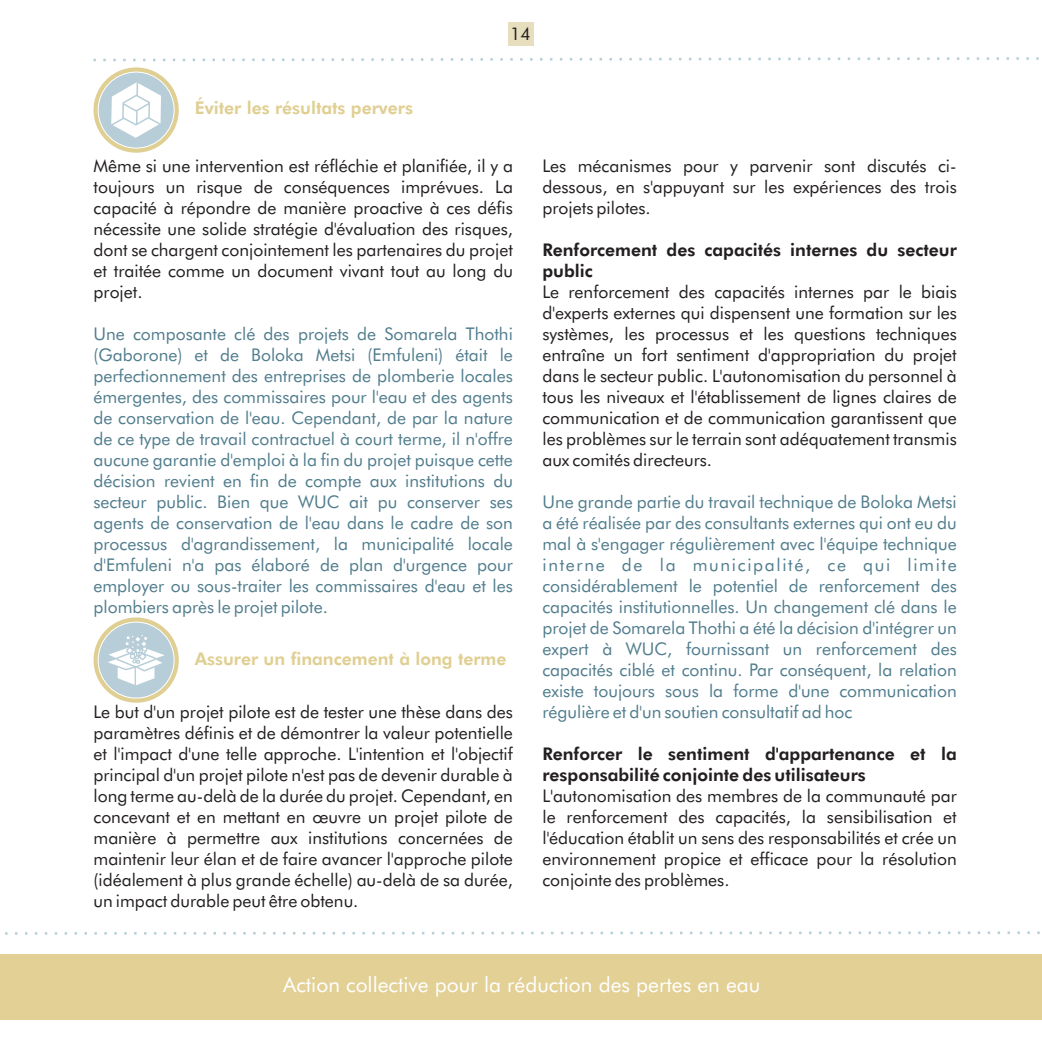
<style>
.page{position:relative;width:1042px;height:1042px;background:#fff}
.page>*{position:absolute;margin:0;border:0;box-sizing:border-box;transform-origin:0 0}
.t1{font:21px "Futura BT";color:#fff}
.t2{font:17.5px/21px "Futura BT";color:#231f20;text-align:justify}
.t3{font:17.5px/21px "Futura BT";color:#517d8d;text-align:justify}
.t4{font:800 17.5px/21px "Futura BT";color:#231f20}
.t5{font:800 17.5px "Futura BT";color:#e0cf92}
</style>
<div class="page">
<div style="left:508px;top:22px;width:26px;height:23px;background:#e7debe"></div>
<div style="left:0;top:954px;width:1042px;height:65px;background:#e2d095"></div>
<svg style="left:93px;top:57px;width:946px;height:5px"></svg>
<svg style="left:5px;top:931px;width:1035px;height:4px"></svg>
<svg style="left:93px;top:67px;width:86px;height:86px"></svg>
<div style="left:98px;top:72px;width:77px;height:77px;background:#b7ced8;border:1px solid #fff;border-radius:50%"></div>
<svg style="left:111px;top:82px;width:50px;height:56px"></svg>
<svg style="left:93px;top:617px;width:86px;height:86px"></svg>
<div style="left:98px;top:621px;width:77px;height:77px;background:#b7ced8;border:1px solid #fff;border-radius:50%"></div>
<svg style="left:108px;top:635px;width:57px;height:50px"></svg>
<p class="t2" style="left:510px;top:25px;width:22px">14</p>
<p class="t5" style="left:195px;top:101px;width:220px">Éviter les résultats pervers</p>
<p class="t2" style="left:93px;top:157px;width:421px">Même si une intervention est réfléchie et planifiée, il y a toujours un risque de conséquences imprévues. La capacité à répondre de manière proactive à ces défis nécessite une solide stratégie d'évaluation des risques, dont se chargent conjointement les partenaires du projet et traitée comme un document vivant tout au long du projet.</p>
<p class="t3" style="left:93px;top:325px;width:421px">Une composante clé des projets de Somarela Thothi (Gaborone) et de Boloka Metsi (Emfuleni) était le perfectionnement des entreprises de plomberie locales émergentes, des commissaires pour l'eau et des agents de conservation de l'eau. Cependant, de par la nature de ce type de travail contractuel à court terme, il n'offre aucune garantie d'emploi à la fin du projet puisque cette décision revient en fin de compte aux institutions du secteur public. Bien que WUC ait pu conserver ses agents de conservation de l'eau dans le cadre de son processus d'agrandissement, la municipalité locale d'Emfuleni n'a pas élaboré de plan d'urgence pour employer ou sous-traiter les commissaires d'eau et les plombiers après le projet pilote.</p>
<p class="t5" style="left:195px;top:651px;width:313px">Assurer un financement à long terme</p>
<p class="t2" style="left:93px;top:703px;width:421px">Le but d'un projet pilote est de tester une thèse dans des paramètres définis et de démontrer la valeur potentielle et l'impact d'une telle approche. L'intention et l'objectif principal d'un projet pilote n'est pas de devenir durable à long terme au-delà de la durée du projet. Cependant, en concevant et en mettant en œuvre un projet pilote de manière à permettre aux institutions concernées de maintenir leur élan et de faire avancer l'approche pilote (idéalement à plus grande échelle) au-delà de sa durée, un impact durable peut être obtenu.</p>
<p class="t2" style="left:542px;top:157px;width:416px">Les mécanismes pour y parvenir sont discutés ci&shy;dessous, en s'appuyant sur les expériences des trois projets pilotes.</p>
<p class="t4" style="left:542px;top:241px;width:416px">Renforcement des capacités internes du secteur public</p>
<p class="t2" style="left:542px;top:283px;width:416px">Le renforcement des capacités internes par le biais d'experts externes qui dispensent une formation sur les systèmes, les processus et les questions techniques entraîne un fort sentiment d'appropriation du projet dans le secteur public. L'autonomisation du personnel à tous les niveaux et l'établissement de lignes claires de communication et de communication garantissent que les problèmes sur le terrain sont adéquatement transmis aux comités directeurs.</p>
<p class="t3" style="left:542px;top:493px;width:416px">Une grande partie du travail technique de Boloka Metsi a été réalisée par des consultants externes qui ont eu du mal à s'engager régulièrement avec l'équipe technique interne de la municipalité, ce qui limite considérablement le potentiel de renforcement des capacités institutionnelles. Un changement clé dans le projet de Somarela Thothi a été la décision d'intégrer un expert à WUC, fournissant un renforcement des capacités ciblé et continu. Par conséquent, la relation existe toujours sous la forme d'une communication régulière et d'un soutien consultatif ad hoc</p>
<p class="t4" style="left:542px;top:745px;width:416px">Renforcer le sentiment d'appartenance et la responsabilité conjointe des utilisateurs</p>
<p class="t2" style="left:542px;top:787px;width:416px">L'autonomisation des membres de la communauté par le renforcement des capacités, la sensibilisation et l'éducation établit un sens des responsabilités et crée un environnement propice et efficace pour la résolution conjointe des problèmes.</p>
<p class="t1" style="left:283px;top:976px;width:478px">Action collective pour la réduction des pertes en eau</p>
</div>
